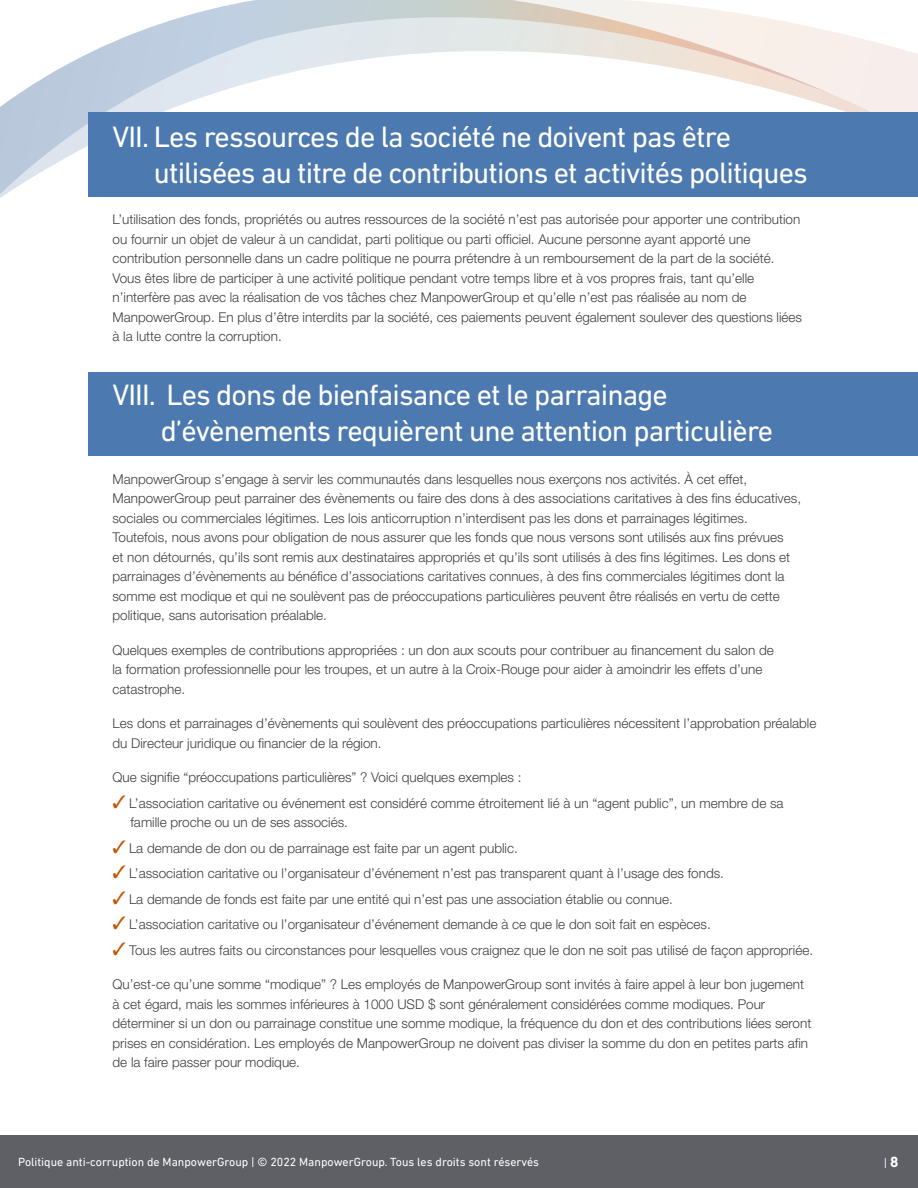
<style>
.page{position:relative;width:918px;height:1188px;background:#fff}
.page>*{position:absolute;margin:0;border:0;box-sizing:border-box;transform-origin:0 0}
.t1{font:30px/36px "DIN Next LT Pro";letter-spacing:-.03em;color:#fff}
.t2{font:300 13.5px/19.5px "Helvetica Neue LT Std";color:#404040}
.t3{font:12px "DIN Next LT Pro";color:#fff}
.s1{color:#c25700}
.s2{font-weight:700;font-size:15px}
</style>
<div class="page">
<div style="left:88px;top:372px;width:830px;height:84px;background:#4c79af"></div>
<svg style="left:0;top:0;width:918px;height:198px"></svg>
<svg style="left:498px;top:0;width:420px;height:112px"></svg>
<div style="left:88px;top:112px;width:830px;height:84px;background:#4c79af"></div>
<div style="left:0;top:1136px;width:918px;height:52px;background:#5e6066"></div>
<h1 class="t1" style="left:154px;top:118px;width:655px;text-indent:-41px">VII. Les ressources de la société ne doivent pas être utilisées au titre de contributions et activités politiques</h1>
<p class="t2" style="left:112px;top:209px;width:691px">L’utilisation des fonds, propriétés ou autres ressources de la société n’est pas autorisée pour apporter une contribution ou fournir un objet de valeur à un candidat, parti politique ou parti officiel. Aucune personne ayant apporté une contribution personnelle dans un cadre politique ne pourra prétendre à un remboursement de la part de la société.<br>Vous êtes libre de participer à une activité politique pendant votre temps libre et à vos propres frais, tant qu’elle n’interfère pas avec la réalisation de vos tâches chez ManpowerGroup et qu’elle n’est pas réalisée au nom de ManpowerGroup. En plus d’être interdits par la société, ces paiements peuvent également soulever des questions liées à la lutte contre la corruption.</p>
<h1 class="t1" style="left:161px;top:377px;width:614px;text-indent:-48px">VIII. Les dons de bienfaisance et le parrainage d’évènements requièrent une attention particulière</h1>
<p class="t2" style="left:112px;top:469px;width:690px">ManpowerGroup s’engage à servir les communautés dans lesquelles nous exerçons nos activités. À cet effet, ManpowerGroup peut parrainer des évènements ou faire des dons à des associations caritatives à des fins éducatives, sociales ou commerciales légitimes. Les lois anticorruption n’interdisent pas les dons et parrainages légitimes.<br>Toutefois, nous avons pour obligation de nous assurer que les fonds que nous versons sont utilisés aux fins prévues<br>et non détournés, qu’ils sont remis aux destinataires appropriés et qu’ils sont utilisés à des fins légitimes. Les dons et parrainages d’évènements au bénéfice d’associations caritatives connues, à des fins commerciales légitimes dont la somme est modique et qui ne soulèvent pas de préoccupations particulières peuvent être réalisés en vertu de cette politique, sans autorisation préalable.</p>
<p class="t2" style="left:112px;top:640px;width:663px">Quelques exemples de contributions appropriées : un don aux scouts pour contribuer au financement du salon de la formation professionnelle pour les troupes, et un autre à la Croix-Rouge pour aider à amoindrir les effets d’une catastrophe.</p>
<p class="t2" style="left:112px;top:713px;width:705px">Les dons et parrainages d’évènements qui soulèvent des préoccupations particulières nécessitent l’approbation préalable du Directeur juridique ou financier de la région.</p>
<p class="t2" style="left:112px;top:767px;width:411px">Que signifie “préoccupations particulières” ? Voici quelques exemples :</p>
<p class="t2" style="left:130px;top:793px;width:655px;text-indent:-18px"><span class="s1">✓</span> L’association caritative ou événement est considéré comme étroitement lié à un “agent public”, un membre de sa famille proche ou un de ses associés.</p>
<p class="t2" style="left:112px;top:838px;width:407px"><span class="s1">✓</span> La demande de don ou de parrainage est faite par un agent public.</p>
<p class="t2" style="left:112px;top:864px;width:613px"><span class="s1">✓</span> L’association caritative ou l’organisateur d’événement n’est pas transparent quant à l’usage des fonds.</p>
<p class="t2" style="left:112px;top:889px;width:562px"><span class="s1">✓</span> La demande de fonds est faite par une entité qui n’est pas une association établie ou connue.</p>
<p class="t2" style="left:112px;top:915px;width:600px"><span class="s1">✓</span> L’association caritative ou l’organisateur d’événement demande à ce que le don soit fait en espèces.</p>
<p class="t2" style="left:112px;top:940px;width:702px"><span class="s1">✓</span> Tous les autres faits ou circonstances pour lesquelles vous craignez que le don ne soit pas utilisé de façon appropriée.</p>
<p class="t2" style="left:113px;top:975px;width:700px">Qu’est-ce qu’une somme “modique” ? Les employés de ManpowerGroup sont invités à faire appel à leur bon jugement à cet égard, mais les sommes inférieures à 1000 USD $ sont généralement considérées comme modiques. Pour déterminer si un don ou parrainage constitue une somme modique, la fréquence du don et des contributions liées seront prises en considération. Les employés de ManpowerGroup ne doivent pas diviser la somme du don en petites parts afin de la faire passer pour modique.</p>
<p class="t3" style="left:18px;top:1155px;width:523px">Politique anti-corruption de ManpowerGroup | © 2022 ManpowerGroup. Tous les droits sont réservés</p>
<p class="t3" style="left:884px;top:1156px;width:16px">| <span class="s2">8</span></p>
</div>
